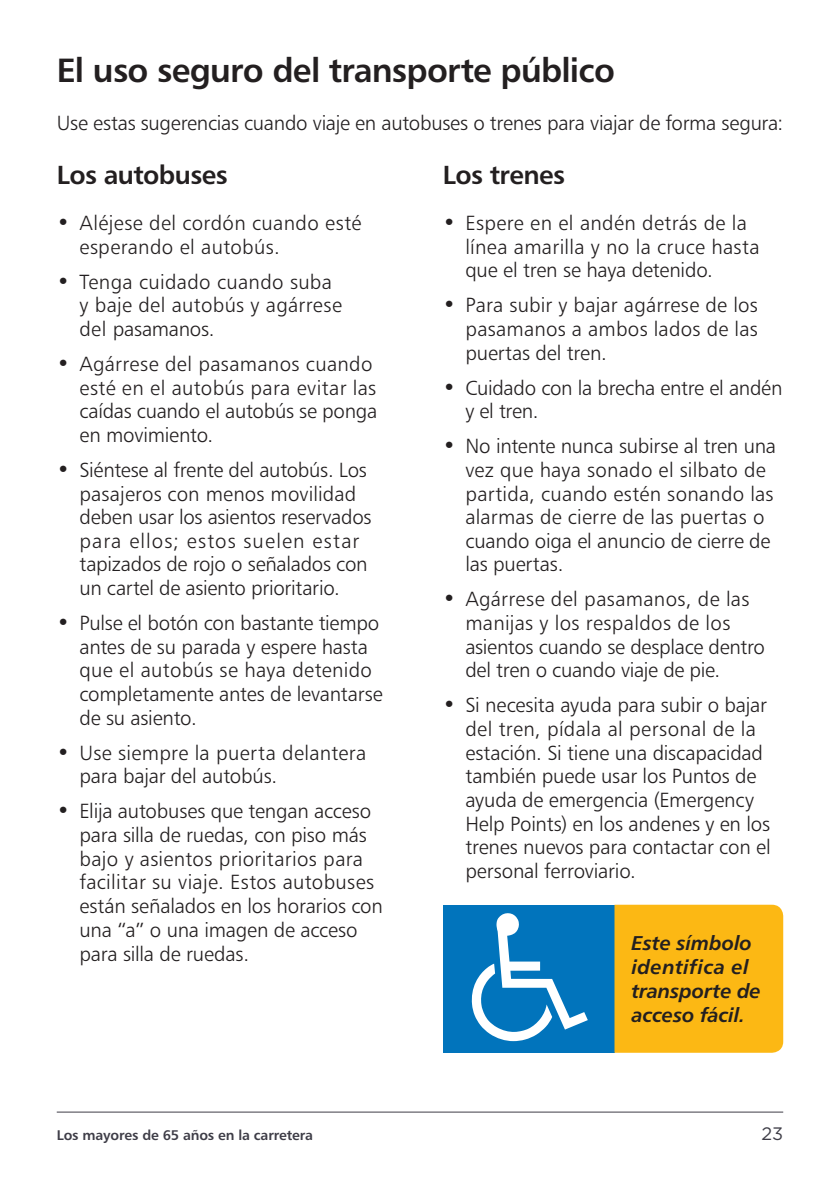
<style>
.page{position:relative;width:840px;height:1191px;background:#fff}
.page>*{position:absolute;margin:0;border:0;box-sizing:border-box;transform-origin:0 0}
.t1{font:500 33.6px "Trans Text Md";letter-spacing:-.025em;color:#231f20}
.t2{font:500 26.2px "Trans Text Md";letter-spacing:-.02em;color:#231f20}
.Body_Text{font:300 20.4px/23.6px "Trans Text Lt";color:#231f20}
.t3{font:italic 500 20px/24px "Trans Text Md";letter-spacing:-.005em;color:#231f20}
.t4{font:18px "Gotham";color:#3e3d47}
.t5{font:500 14px "Trans Text Md";letter-spacing:-.01em;color:#3e3d47}
.s1{font-size:22px}
</style>
<div class="page">
<hr style="left:57px;top:1111px;width:725px;height:1px;background:#3e3d47">
<div style="left:442px;top:904px;width:172px;height:148px;background:#0174bc"></div>
<svg style="left:471px;top:913px;width:116px;height:128px"></svg>
<div style="left:614px;top:904px;width:168px;height:148px;background:#fcb814"></div>
<h1 class="t1" style="left:57px;top:49px;width:559px">El uso seguro del transporte público</h1>
<p class="Body_Text" style="left:57px;top:110px;width:727px">Use estas sugerencias cuando viaje en autobuses o trenes para viajar de forma segura:</p>
<h2 class="t2" style="left:57px;top:158px;width:172px">Los autobuses</h2>
<p class="Body_Text" style="left:79px;top:211px;width:283px;text-indent:-23px"><span class="s1">•</span> Aléjese del cordón cuando esté esperando el autobús.</p>
<p class="Body_Text" style="left:79px;top:269px;width:264px;text-indent:-23px"><span class="s1">•</span> Tenga cuidado cuando suba y baje del autobús y agárrese del pasamanos.</p>
<p class="Body_Text" style="left:79px;top:352px;width:299px;text-indent:-23px"><span class="s1">•</span> Agárrese del pasamanos cuando esté en el autobús para evitar las caídas cuando el autobús se ponga en movimiento.</p>
<p class="Body_Text" style="left:79px;top:457px;width:293px;text-indent:-23px"><span class="s1">•</span> Siéntese al frente del autobús. Los pasajeros con menos movilidad deben usar los asientos reservados para ellos; estos suelen estar tapizados de rojo o señalados con un cartel de asiento prioritario.</p>
<p class="Body_Text" style="left:79px;top:611px;width:304px;text-indent:-23px"><span class="s1">•</span> Pulse el botón con bastante tiempo antes de su parada y espere hasta que el autobús se haya detenido completamente antes de levantarse de su asiento.</p>
<p class="Body_Text" style="left:79px;top:740px;width:288px;text-indent:-23px"><span class="s1">•</span> Use siempre la puerta delantera para bajar del autobús.</p>
<p class="Body_Text" style="left:79px;top:799px;width:305px;text-indent:-23px"><span class="s1">•</span> Elija autobuses que tengan acceso para silla de ruedas, con piso más bajo y asientos prioritarios para facilitar su viaje. Estos autobuses están señalados en los horarios con una “a” o una imagen de acceso para silla de ruedas.</p>
<h2 class="t2" style="left:442px;top:158px;width:124px">Los trenes</h2>
<p class="Body_Text" style="left:465px;top:211px;width:296px;text-indent:-23px"><span class="s1">•</span> Espere en el andén detrás de la línea amarilla y no la cruce hasta que el tren se haya detenido.</p>
<p class="Body_Text" style="left:465px;top:293px;width:294px;text-align:justify;text-indent:-23px"><span class="s1">•</span> Para subir y bajar agárrese de los pasamanos a ambos lados de las puertas del tren.</p>
<p class="Body_Text" style="left:465px;top:375px;width:318px;text-indent:-23px"><span class="s1">•</span> Cuidado con la brecha entre el andén y el tren.</p>
<p class="Body_Text" style="left:465px;top:434px;width:312px;text-indent:-23px"><span class="s1">•</span> No intente nunca subirse al tren una vez que haya sonado el silbato de partida, cuando estén sonando las alarmas de cierre de las puertas o cuando oiga el anuncio de cierre de las puertas.</p>
<p class="Body_Text" style="left:465px;top:587px;width:301px;text-indent:-23px"><span class="s1">•</span> Agárrese del pasamanos, de las manijas y los respaldos de los asientos cuando se desplace dentro del tren o cuando viaje de pie.</p>
<p class="Body_Text" style="left:465px;top:693px;width:307px;text-indent:-23px"><span class="s1">•</span> Si necesita ayuda para subir o bajar del tren, pídala al personal de la estación. Si tiene una discapacidad también puede usar los Puntos de ayuda de emergencia (Emergency<br>Help Points) en los andenes y en los trenes nuevos para contactar con el personal ferroviario.</p>
<p class="t3" style="left:631px;top:930px;width:131px">Este símbolo identifica el transporte de acceso fácil.</p>
<p class="t5" style="left:57px;top:1126px;width:258px">Los mayores de 65 años en la carretera</p>
<p class="t4" style="left:761px;top:1122px;width:23px">23</p>
</div>
